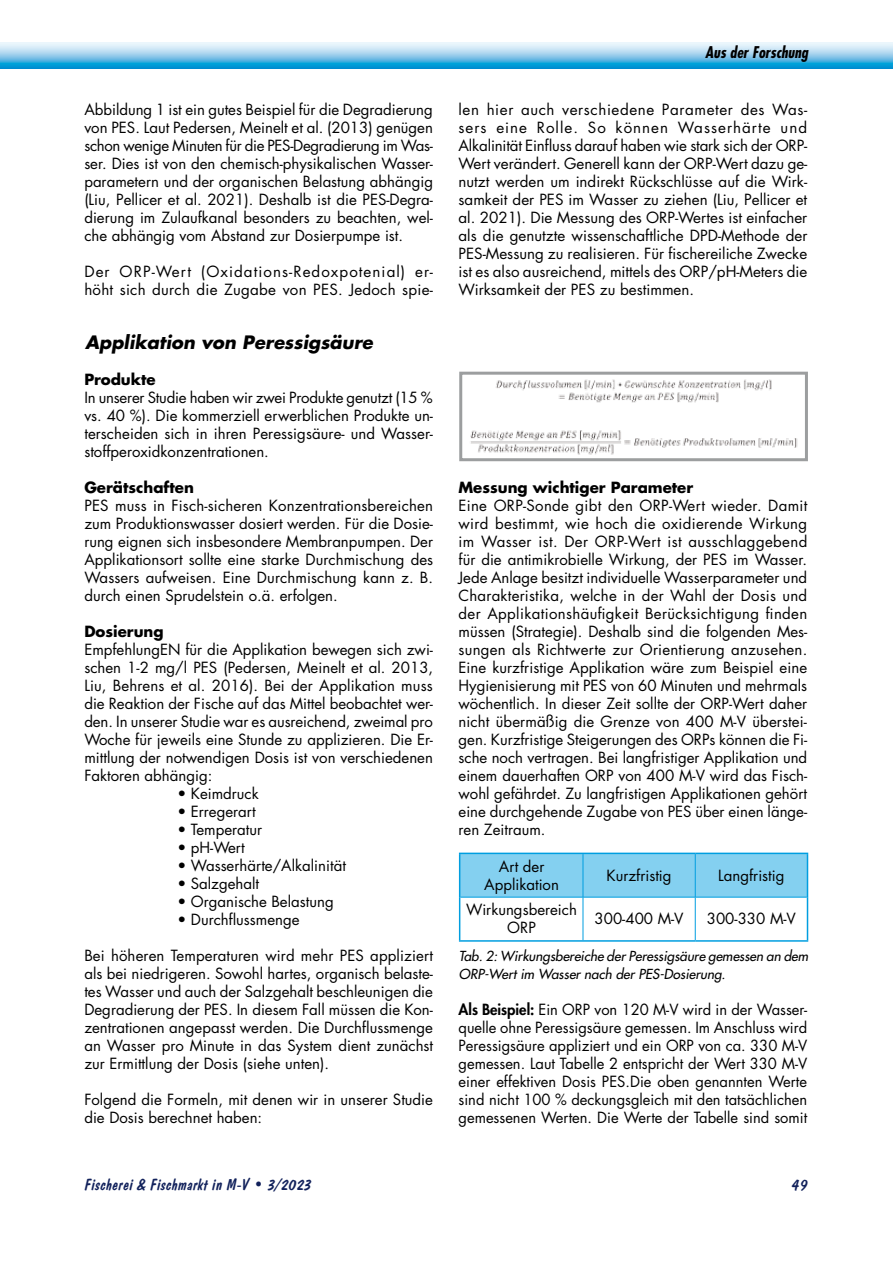
<style>
.page{position:relative;width:893px;height:1263px;background:#fff}
.page>*{position:absolute;margin:0;border:0;box-sizing:border-box;transform-origin:0 0}
.t1{font:italic 700 18px "Futura";color:#000}
.t2{font:16.5px "Dom Diagonal BT";letter-spacing:.02em;color:#11215b}
.t3{font:italic 700 condensed 15.75px "Futura";color:#000}
.t4{font:15px/18px "Futura";color:#000;text-align:justify}
.t5{font:700 15px "Futura";color:#000}
.t6{font:italic 13.5px/18px "Futura";color:#000}
.s1{font-weight:800}
</style>
<div class="page">
<svg style="left:0;top:43px;width:893px;height:25px;background:#82c8e9"></svg>
<img style="left:470px;top:379px;width:328px;height:76px">
<div style="left:459px;top:372px;width:349px;height:89px;border:3px solid #9c9e9f"></div>
<div style="left:460px;top:854px;width:347px;height:43px;background:#84d0f0"></div>
<hr style="left:583px;top:897px;width:1px;height:43px;background:#009ee0">
<hr style="left:695px;top:897px;width:1px;height:43px;background:#009ee0">
<hr style="left:583px;top:854px;width:1px;height:43px;background:#009ee0">
<hr style="left:695px;top:854px;width:1px;height:43px;background:#009ee0">
<hr style="left:460px;top:897px;width:123px;height:1px;background:#009ee0">
<hr style="left:583px;top:897px;width:112px;height:1px;background:#009ee0">
<hr style="left:695px;top:897px;width:112px;height:1px;background:#009ee0">
<hr style="left:459px;top:853px;width:124px;height:1px;background:#009ee0">
<hr style="left:459px;top:854px;width:1px;height:43px;background:#009ee0">
<hr style="left:583px;top:853px;width:112px;height:1px;background:#009ee0">
<hr style="left:695px;top:853px;width:113px;height:1px;background:#009ee0">
<hr style="left:807px;top:854px;width:1px;height:43px;background:#009ee0">
<hr style="left:459px;top:897px;width:1px;height:43px;background:#009ee0">
<hr style="left:807px;top:897px;width:1px;height:43px;background:#009ee0">
<hr style="left:459px;top:940px;width:124px;height:2px;background:#009ee0">
<hr style="left:583px;top:940px;width:112px;height:2px;background:#009ee0">
<hr style="left:695px;top:940px;width:113px;height:2px;background:#009ee0">
<p class="t4" style="left:84px;top:100px;width:350px">Abbildung 1 ist ein gutes Beispiel für die Degradierung von PES. Laut Pedersen, Meinelt et al. (2013) genügen schon wenige Minuten für die PES-Degradierung im Was&shy;ser. Dies ist von den chemisch-physikalischen Wasser&shy;parametern und der organischen Belastung abhängig (Liu, Pellicer et al. 2021). Deshalb ist die PES-Degra&shy;dierung im Zulaufkanal besonders zu beachten, wel&shy;che abhängig vom Abstand zur Dosierpumpe ist.</p>
<p class="t4" style="left:84px;top:262px;width:350px">Der ORP-Wert (Oxidations-Redoxpotenial) er&shy;höht sich durch die Zugabe von PES. Jedoch spie-</p>
<p class="t1" style="left:85px;top:329px;width:288px">Applikation von Peressigsäure</p>
<p class="t5" style="left:84px;top:368px;width:73px">Produkte</p>
<p class="t4" style="left:84px;top:388px;width:350px">In unserer Studie haben wir zwei Produkte genutzt (15 % vs. 40 %). Die kommerziell erwerblichen Produkte un&shy;terscheiden sich in ihren Peressigsäure- und Wasser&shy;stoffperoxidkonzentrationen.</p>
<p class="t5" style="left:84px;top:476px;width:111px">Gerätschaften</p>
<p class="t4" style="left:84px;top:496px;width:350px">PES muss in Fisch-sicheren Konzentrationsbereichen zum Produktionswasser dosiert werden. Für die Dosie&shy;rung eignen sich insbesondere Membranpumpen. Der Applikationsort sollte eine starke Durchmischung des Wassers aufweisen. Eine Durchmischung kann z. B. durch einen Sprudelstein o.ä. erfolgen.</p>
<p class="t5" style="left:84px;top:620px;width:81px">Dosierung</p>
<p class="t4" style="left:84px;top:640px;width:350px">EmpfehlungEN für die Applikation bewegen sich zwi&shy;schen 1-2 mg/l PES (Pedersen, Meinelt et al. 2013, Liu, Behrens et al. 2016). Bei der Applikation muss die Reaktion der Fische auf das Mittel beobachtet wer&shy;den. In unserer Studie war es ausreichend, zweimal pro Woche für jeweils eine Stunde zu applizieren. Die Er&shy;mittlung der notwendigen Dosis ist von verschiedenen Faktoren abhängig:</p>
<p class="t4" style="left:177px;top:784px;width:83px">• Keimdruck</p>
<p class="t4" style="left:177px;top:802px;width:80px">• Erregerart</p>
<p class="t4" style="left:177px;top:820px;width:86px">• Temperatur</p>
<p class="t4" style="left:177px;top:838px;width:69px">• pH-Wert</p>
<p class="t4" style="left:177px;top:856px;width:170px">• Wasserhärte/Alkalinität</p>
<p class="t4" style="left:177px;top:874px;width:83px">• Salzgehalt</p>
<p class="t4" style="left:177px;top:892px;width:158px">• Organische Belastung</p>
<p class="t4" style="left:177px;top:910px;width:124px">• Durchflussmenge</p>
<p class="t4" style="left:84px;top:946px;width:350px">Bei höheren Temperaturen wird mehr PES appliziert als bei niedrigeren. Sowohl hartes, organisch belaste&shy;tes Wasser und auch der Salzgehalt beschleunigen die Degradierung der PES. In diesem Fall müssen die Kon&shy;zentrationen angepasst werden. Die Durchflussmenge an Wasser pro Minute in das System dient zunächst zur Ermittlung der Dosis (siehe unten).</p>
<p class="t4" style="left:84px;top:1090px;width:350px">Folgend die Formeln, mit denen wir in unserer Studie die Dosis berechnet haben:</p>
<p class="t3" style="left:705px;top:42px;width:104px">Aus der Forschung</p>
<p class="t4" style="left:459px;top:100px;width:350px">len hier auch verschiedene Parameter des Was&shy;sers eine Rolle. So können Wasserhärte und Alkalinität Einfluss darauf haben wie stark sich der ORP-Wert verändert. Generell kann der ORP-Wert dazu ge&shy;nutzt werden um indirekt Rückschlüsse auf die Wirk&shy;samkeit der PES im Wasser zu ziehen (Liu, Pellicer et al. 2021). Die Messung des ORP-Wertes ist einfacher als die genutzte wissenschaftliche DPD-Methode der PES-Messung zu realisieren. Für fischereiliche Zwecke ist es also ausreichend, mittels des ORP/pH-Meters die Wirksamkeit der PES zu bestimmen.</p>
<p class="t5" style="left:459px;top:476px;width:236px">Messung wichtiger Parameter</p>
<p class="t4" style="left:459px;top:496px;width:350px">Eine ORP-Sonde gibt den ORP-Wert wieder. Damit wird bestimmt, wie hoch die oxidierende Wirkung im Wasser ist. Der ORP-Wert ist ausschlaggebend für die antimikrobielle Wirkung, der PES im Wasser.<br>Jede Anlage besitzt individuelle Wasserparameter und Charakteristika, welche in der Wahl der Dosis und der Applikationshäufigkeit Berücksichtigung finden müssen (Strategie). Deshalb sind die folgenden Mes&shy;sungen als Richtwerte zur Orientierung anzusehen.<br>Eine kurzfristige Applikation wäre zum Beispiel eine Hygienisierung mit PES von 60 Minuten und mehrmals wöchentlich. In dieser Zeit sollte der ORP-Wert daher nicht übermäßig die Grenze von 400 M-V überstei&shy;gen. Kurzfristige Steigerungen des ORPs können die Fi&shy;sche noch vertragen. Bei langfristiger Applikation und einem dauerhaften ORP von 400 M-V wird das Fisch&shy;wohl gefährdet. Zu langfristigen Applikationen gehört eine durchgehende Zugabe von PES über einen länge&shy;ren Zeitraum.</p>
<p class="t4" style="left:484px;top:857px;width:76px;text-align:center">Art der<br>Applikation</p>
<p class="t4" style="left:607px;top:866px;width:66px">Kurzfristig</p>
<p class="t4" style="left:718px;top:866px;width:68px">Langfristig</p>
<p class="t4" style="left:466px;top:900px;width:112px;text-align:center">Wirkungsbereich<br>ORP</p>
<p class="t4" style="left:595px;top:909px;width:91px">300-400 M-V</p>
<p class="t4" style="left:707px;top:909px;width:91px">300-330 M-V</p>
<p class="t6" style="left:459px;top:946px;width:351px">Tab. 2: Wirkungsbereiche der Peressigsäure gemessen an dem<br>ORP-Wert im Wasser nach der PES-Dosierung.</p>
<p class="t4" style="left:459px;top:1000px;width:350px"><span class="s1">Als Beispiel:</span> Ein ORP von 120 M-V wird in der Wasser&shy;quelle ohne Peressigsäure gemessen. Im Anschluss wird Peressigsäure appliziert und ein ORP von ca. 330 M-V gemessen. Laut Tabelle 2 entspricht der Wert 330 M-V einer effektiven Dosis PES.Die oben genannten Werte sind nicht 100 % deckungsgleich mit den tatsächlichen gemessenen Werten. Die Werte der Tabelle sind somit</p>
<p class="t2" style="left:85px;top:1174px;width:228px">Fischerei &amp; Fischmarkt in M-V • 3/2023</p>
<p class="t2" style="left:792px;top:1174px;width:18px">49</p>
</div>
